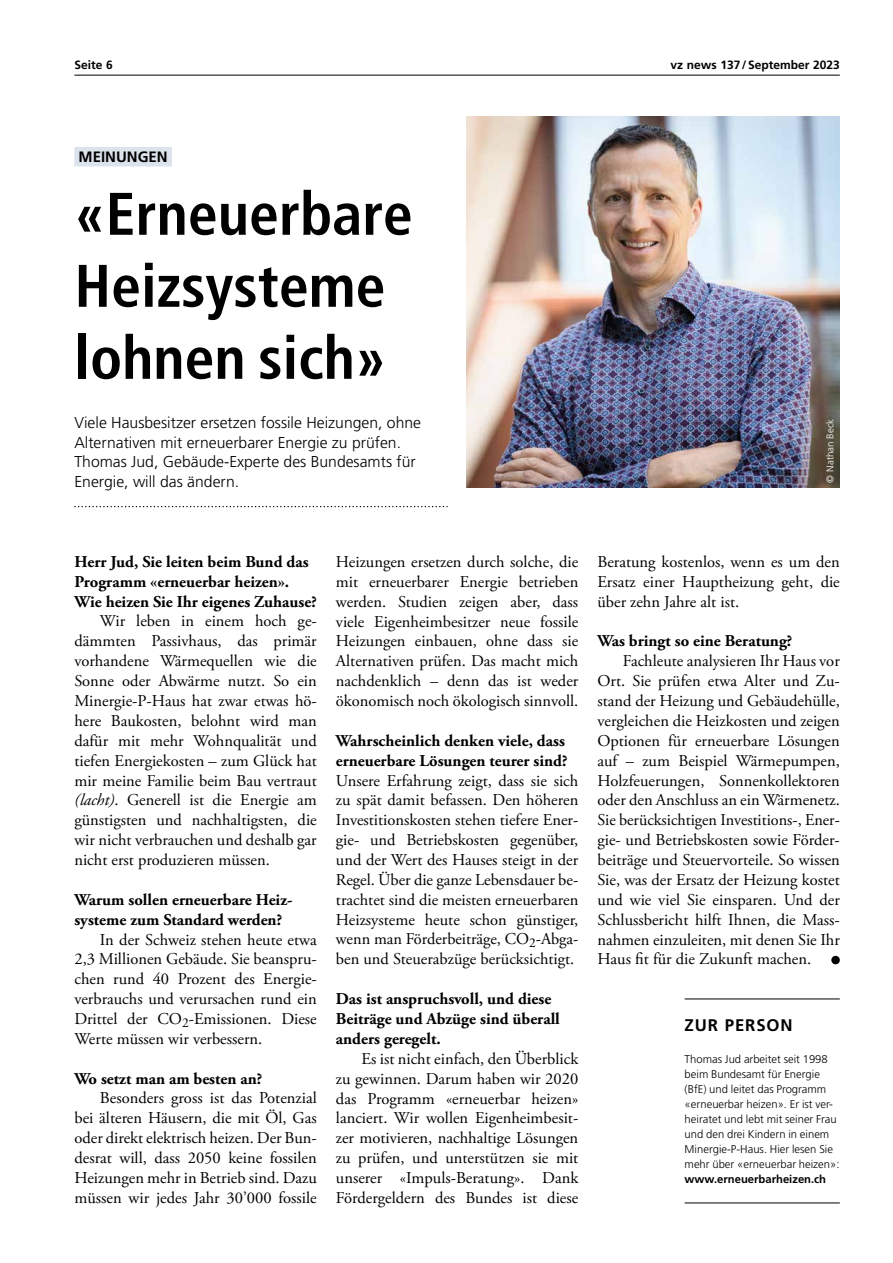
<style>
.page{position:relative;width:893px;height:1263px;background:#fff}
.page>*{position:absolute;margin:0;border:0;box-sizing:border-box;transform-origin:0 0}
.t1{font:700 condensed 60px/72px "Frutiger LT Std";color:#000}
.t2{font:700 16.8px "Frutiger LT Pro";letter-spacing:.05em;color:#000}
.t3{font:16.5px/20px "Adobe Garamond Pro";color:#000;text-align:justify}
.t4{font:700 16.5px/20px "Adobe Garamond Pro";color:#000}
.t5{font:300 15.75px/20px "Frutiger LT Pro";color:#000}
.t6{font:700 15px "Frutiger LT Pro";color:#000}
.t7{font:700 12px "Frutiger LT Pro";color:#000}
.t8{font:300 11.25px/15px "Frutiger LT Pro";color:#000}
.t9{font:700 11.25px "Frutiger LT Pro";color:#000}
.t10{font:300 9.75px "Frutiger LT Pro";color:#fff}
.s1{font-style:italic}
</style>
<div class="page">
<div style="left:74px;top:147px;width:98px;height:19px;background:#dce3ec"></div>
<img style="left:467px;top:117px;width:373px;height:370px">
<hr style="left:74px;top:75px;width:766px;height:1px;background:#000">
<svg style="left:74px;top:506px;width:374px;height:1px"></svg>
<div style="left:831px;top:956px;width:9px;height:8px;background:#000;border-radius:50%"></div>
<hr style="left:685px;top:999px;width:155px;height:1px;background:#000">
<hr style="left:685px;top:1203px;width:155px;height:1px;background:#000">
<p class="t7" style="left:74px;top:57px;width:40px">Seite 6</p>
<p class="t7" style="left:670px;top:57px;width:171px">vz news 137/September 2023</p>
<p class="t6" style="left:79px;top:148px;width:91px">MEINUNGEN</p>
<h1 class="t1" style="left:74px;top:178px;width:340px">«Erneuerbare<br>Heizsysteme lohnen sich»</h1>
<p class="t5" style="left:74px;top:412px;width:348px">Viele Hausbesitzer ersetzen fossile Heizungen, ohne Alternativen mit erneuerbarer Energie zu prüfen.<br>Thomas Jud, Gebäude-Experte des Bundesamts für Energie, will das ändern.</p>
<p class="t10" style="left:824px;top:483px;width:65px;rotate:-90deg">© Nathan Beck</p>
<p class="t4" style="left:74px;top:552px;width:244px">Herr Jud, Sie leiten beim Bund das<br>Programm «erneuerbar heizen».<br>Wie heizen Sie Ihr eigenes Zuhause?</p>
<p class="t3" style="left:74px;top:612px;width:244px;text-indent:26px">Wir leben in einem hoch ge&shy;dämmten Passivhaus, das primär vorhandene Wärmequellen wie die Sonne oder Abwärme nutzt. So ein Minergie-P-Haus hat zwar etwas hö&shy;here Baukosten, belohnt wird man dafür mit mehr Wohnqualität und tiefen Energiekosten – zum Glück hat mir meine Familie beim Bau vertraut <span class="s1">(lacht)</span>. Generell ist die Energie am günstigsten und nachhaltigsten, die wir nicht verbrauchen und deshalb gar nicht erst produzieren müssen.</p>
<p class="t4" style="left:74px;top:890px;width:220px">Warum sollen erneuerbare Heiz&shy;systeme zum Standard werden?</p>
<p class="t3" style="left:74px;top:930px;width:244px;text-indent:26px">In der Schweiz stehen heute etwa 2,3 Millionen Gebäude. Sie beanspru&shy;chen rund 40 Prozent des Energie&shy;verbrauchs und verursachen rund ein Drittel der CO<sub>2</sub>-Emissionen. Diese Werte müssen wir verbessern.</p>
<p class="t4" style="left:74px;top:1069px;width:189px">Wo setzt man am besten an?</p>
<p class="t3" style="left:74px;top:1089px;width:244px;text-indent:26px">Besonders gross ist das Potenzial bei älteren Häusern, die mit Öl, Gas oder direkt elektrisch heizen. Der Bun&shy;desrat will, dass 2050 keine fossilen Heizungen mehr in Betrieb sind. Dazu müssen wir jedes Jahr 30’000 fossile</p>
<p class="t3" style="left:336px;top:552px;width:244px">Heizungen ersetzen durch solche, die mit erneuerbarer Energie betrieben werden. Studien zeigen aber, dass viele Eigenheimbesitzer neue fossile Heizungen einbauen, ohne dass sie Alternativen prüfen. Das macht mich nachdenklich – denn das ist weder ökonomisch noch ökologisch sinnvoll.</p>
<p class="t4" style="left:336px;top:731px;width:233px">Wahrscheinlich denken viele, dass erneuerbare Lösungen teurer sind?</p>
<p class="t3" style="left:336px;top:771px;width:244px">Unsere Erfahrung zeigt, dass sie sich zu spät damit befassen. Den höheren Investitionskosten stehen tiefere Ener&shy;gie- und Betriebskosten gegenüber, und der Wert des Hauses steigt in der Regel. Über die ganze Lebensdauer be&shy;trachtet sind die meisten erneuerbaren Heizsysteme heute schon günstiger, wenn man Förderbeiträge, CO<sub>2</sub>-Abga&shy;ben und Steuerabzüge berücksichtigt.</p>
<p class="t4" style="left:336px;top:989px;width:225px">Das ist anspruchsvoll, und diese<br>Beiträge und Abzüge sind überall anders geregelt.</p>
<p class="t3" style="left:336px;top:1049px;width:244px;text-indent:26px">Es ist nicht einfach, den Überblick zu gewinnen. Darum haben wir 2020 das Programm «erneuerbar heizen» lanciert. Wir wollen Eigenheimbesit&shy;zer motivieren, nachhaltige Lösungen zu prüfen, und unterstützen sie mit unserer «Impuls-Beratung». Dank Fördergeldern des Bundes ist diese</p>
<p class="t3" style="left:597px;top:552px;width:244px">Beratung kostenlos, wenn es um den Ersatz einer Hauptheizung geht, die über zehn Jahre alt ist.</p>
<p class="t4" style="left:597px;top:631px;width:196px">Was bringt so eine Beratung?</p>
<p class="t3" style="left:597px;top:652px;width:244px;text-indent:26px">Fachleute analysieren Ihr Haus vor Ort. Sie prüfen etwa Alter und Zu&shy;stand der Heizung und Gebäudehülle, vergleichen die Heizkosten und zeigen Optionen für erneuerbare Lösungen auf – zum Beispiel Wärmepumpen, Holzfeuerungen, Sonnenkollektoren oder den Anschluss an ein Wärmenetz.<br>Sie berücksichtigen Investitions-, Ener&shy;gie- und Betriebskosten sowie Förder&shy;beiträge und Steuervorteile. So wissen Sie, was der Ersatz der Heizung kostet und wie viel Sie einsparen. Und der Schlussbericht hilft Ihnen, die Mass&shy;nahmen einzuleiten, mit denen Sie Ihr Haus fit für die Zukunft machen.</p>
<p class="t2" style="left:685px;top:1015px;width:109px">ZUR PERSON</p>
<p class="t8" style="left:685px;top:1051px;width:156px">Thomas Jud arbeitet seit 1998 beim Bundesamt für Energie (BfE) und leitet das Programm «erneuerbar heizen». Er ist ver&shy;heiratet und lebt mit seiner Frau und den drei Kindern in einem<br>Minergie-P-Haus. Hier lesen Sie mehr über «erneuerbar heizen»:</p>
<p class="t9" style="left:685px;top:1172px;width:143px">www.erneuerbarheizen.ch</p>
</div>
